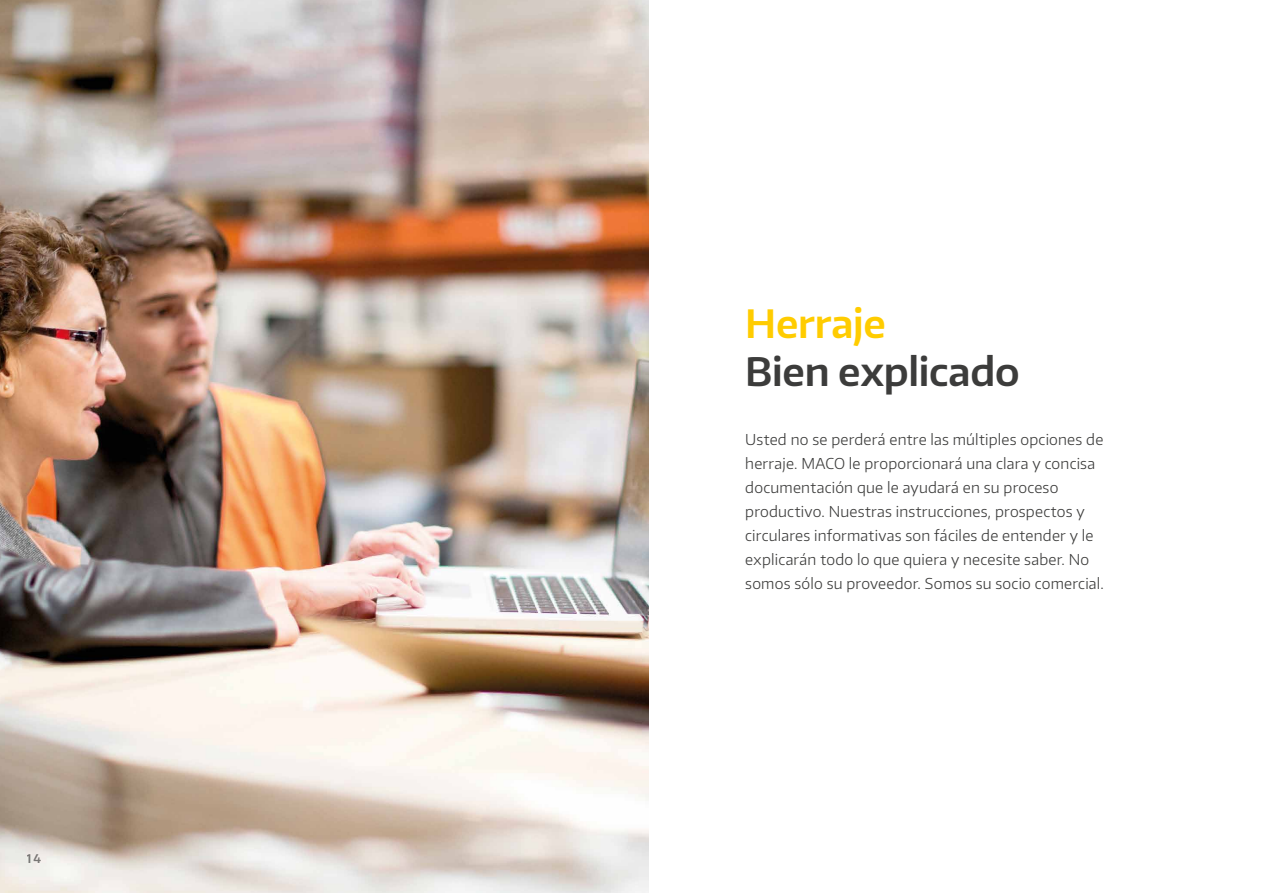
<style>
.page{position:relative;width:1263px;height:893px;background:#fff}
.page>*{position:absolute;margin:0;border:0;box-sizing:border-box;transform-origin:0 0}
.t1{font:600 39px "Encode Sans Normal";letter-spacing:-.005em;color:#3c3c3b}
.t2{font:600 39px "Encode Sans Normal";letter-spacing:-.005em;color:#fc0}
.t3{font:300 15px/24px "Encode Sans Normal";letter-spacing:.015em;color:#3c3c3b}
.t4{font:600 12px "Encode Sans Normal";color:#000}
</style>
<div class="page">
<img style="left:0;top:0;width:648px;height:893px">
<p class="t4" style="left:27px;top:850px;width:16px">14</p>
<h1 class="t2" style="left:745px;top:298px;width:142px">Herraje</h1>
<h1 class="t1" style="left:745px;top:346px;width:276px">Bien explicado</h1>
<p class="t3" style="left:745px;top:427px;width:360px">Usted no se perderá entre las múltiples opciones de herraje. MACO le proporcionará una clara y concisa documentación que le ayudará en su proceso productivo. Nuestras instrucciones, prospectos y circulares informativas son fáciles de entender y le explicarán todo lo que quiera y necesite saber. No somos sólo su proveedor. Somos su socio comercial.</p>
</div>
